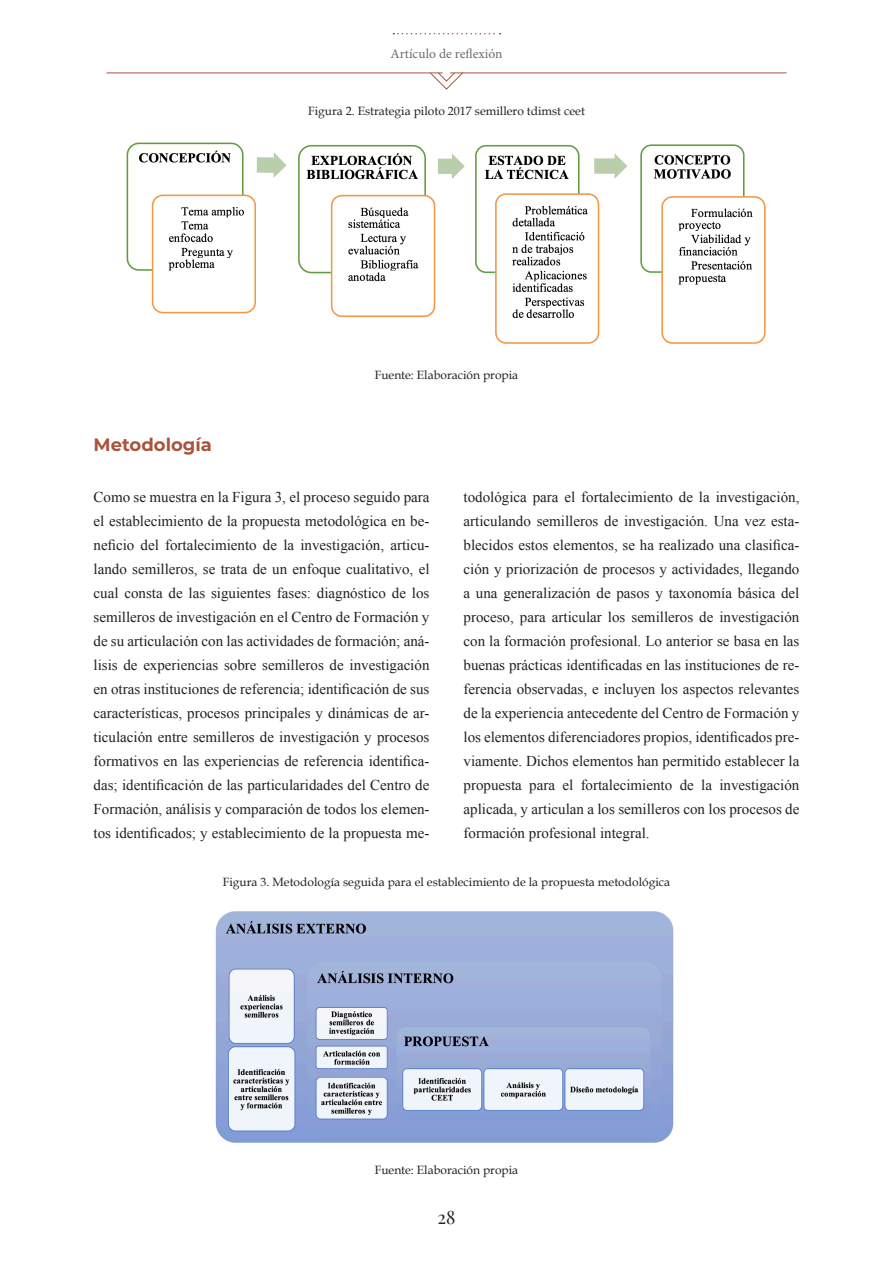
<style>
.page{position:relative;width:893px;height:1263px;background:#fff}
.page>*{position:absolute;margin:0;border:0;box-sizing:border-box;transform-origin:0 0}
.t1{font:700 18px "Montserrat";color:#aa533a}
.t2{font:18px "Playfair Display";color:#231f20}
.C1__Cuerpo_de_txt{font:15px/24px "Times New Roman";color:#231f20;text-align:justify}
.t3{font:13.5px "Minion Pro";color:#6c6d70}
.C1__Cuerpo_de_txt-2{font:12px "Book Antiqua";color:#231f20}
</style>
<div class="page">
<svg style="left:393px;top:33px;width:108px;height:1px"></svg>
<hr style="left:107px;top:73px;width:335px;height:1px;background:#ab553c">
<hr style="left:451px;top:73px;width:335px;height:1px;background:#ab553c">
<svg style="left:429px;top:72px;width:34px;height:18px"></svg>
<img style="left:126px;top:142px;width:640px;height:202px">
<img style="left:215px;top:911px;width:459px;height:232px">
<p class="t3" style="left:390px;top:45px;width:114px">Artículo de reflexión</p>
<p class="C1__Cuerpo_de_txt-2" style="left:308px;top:103px;width:278px">Figura 2. Estrategia piloto 2017 semillero tdimst ceet</p>
<p class="C1__Cuerpo_de_txt-2" style="left:375px;top:367px;width:145px">Fuente: Elaboración propia</p>
<p class="t1" style="left:94px;top:432px;width:120px">Metodología</p>
<p class="C1__Cuerpo_de_txt" style="left:94px;top:485px;width:337px">Como se muestra en la Figura 3, el proceso seguido para el establecimiento de la propuesta metodológica en be&shy;neficio del fortalecimiento de la investigación, articu&shy;lando semilleros, se trata de un enfoque cualitativo, el cual consta de las siguientes fases: diagnóstico de los semilleros de investigación en el Centro de Formación y de su articulación con las actividades de formación; aná&shy;lisis de experiencias sobre semilleros de investigación en otras instituciones de referencia; identificación de sus características, procesos principales y dinámicas de ar&shy;ticulación entre semilleros de investigación y procesos formativos en las experiencias de referencia identifica&shy;das; identificación de las particularidades del Centro de Formación, análisis y comparación de todos los elemen&shy;tos identificados; y establecimiento de la propuesta me-</p>
<p class="C1__Cuerpo_de_txt" style="left:463px;top:485px;width:337px">todológica para el fortalecimiento de la investigación, articulando semilleros de investigación. Una vez esta&shy;blecidos estos elementos, se ha realizado una clasifica&shy;ción y priorización de procesos y actividades, llegando a una generalización de pasos y taxonomía básica del proceso, para articular los semilleros de investigación con la formación profesional. Lo anterior se basa en las buenas prácticas identificadas en las instituciones de re&shy;ferencia observadas, e incluyen los aspectos relevantes de la experiencia antecedente del Centro de Formación y los elementos diferenciadores propios, identificados pre&shy;viamente. Dichos elementos han permitido establecer la propuesta para el fortalecimiento de la investigación aplicada, y articulan a los semilleros con los procesos de formación profesional integral.</p>
<p class="C1__Cuerpo_de_txt-2" style="left:223px;top:874px;width:449px">Figura 3. Metodología seguida para el establecimiento de la propuesta metodológica</p>
<p class="C1__Cuerpo_de_txt-2" style="left:375px;top:1162px;width:145px">Fuente: Elaboración propia</p>
<p class="t2" style="left:437px;top:1203px;width:19px">28</p>
</div>
